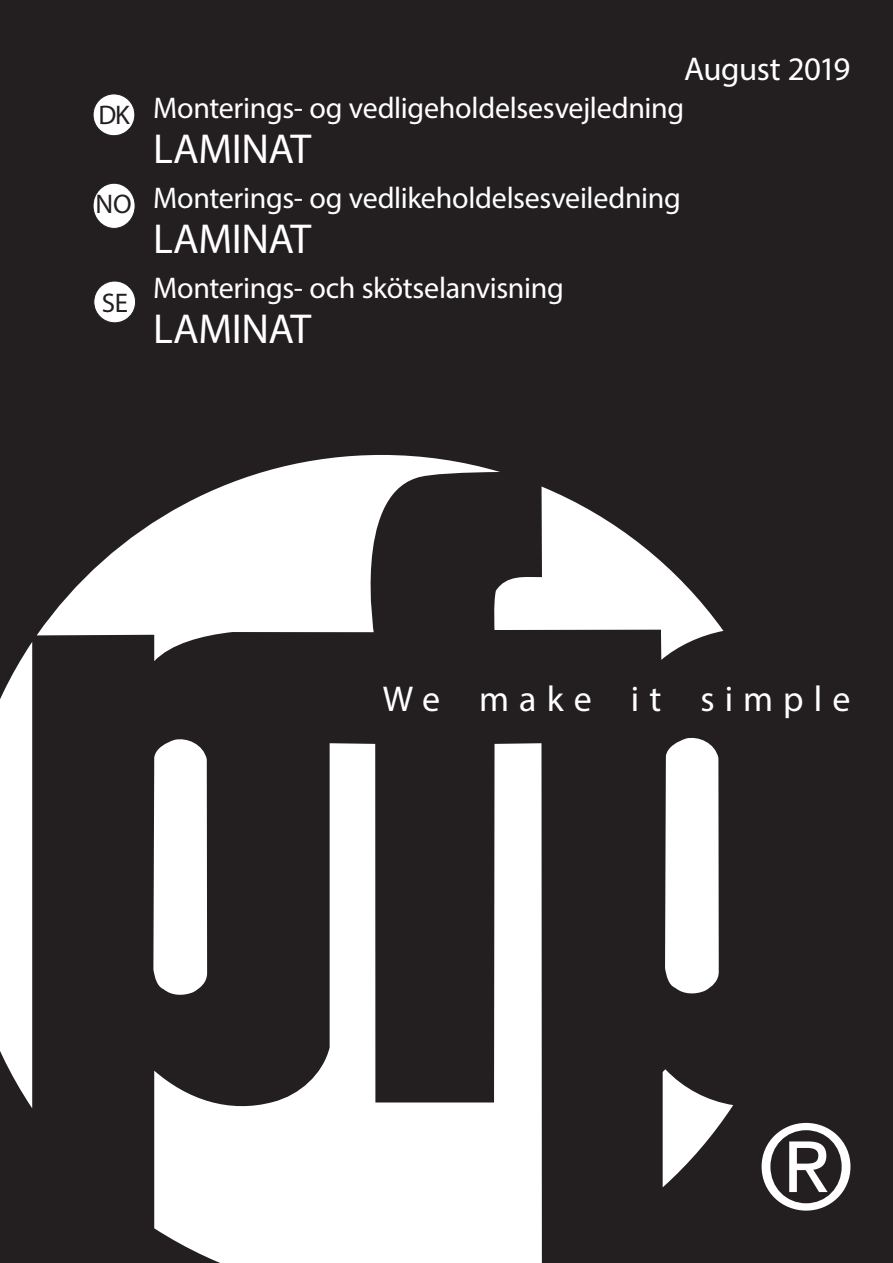
<style>
.page{position:relative;width:893px;height:1263px;background:#231f20}
.page>*{position:absolute;margin:0;border:0;box-sizing:border-box;transform-origin:0 0}
.Normal{font:42px "Myriad Pro";letter-spacing:-.01em;color:#fff}
.Normal-2{font:36px "Myriad Pro";letter-spacing:.28em;color:#fff}
.Normal-3{font:33px "Myriad Pro";letter-spacing:-.02em;color:#fff}
.Normal-4{font:30px "Myriad Pro";letter-spacing:-.01em;color:#fff}
.Normal-5{font:27px "Myriad Pro";color:#231f20}
</style>
<div class="page">
<div style="left:93px;top:94px;width:42px;height:42px;background:#fff;border-radius:50%"></div>
<div style="left:93px;top:94px;width:42px;height:42px;border:1px solid #231f20;border-radius:50%"></div>
<div style="left:93px;top:183px;width:42px;height:45px;background:#fff;border-radius:50%"></div>
<div style="left:93px;top:183px;width:42px;height:46px;border:1px solid #231f20;border-radius:50%"></div>
<div style="left:94px;top:281px;width:42px;height:42px;background:#fff;border-radius:50%"></div>
<div style="left:93px;top:281px;width:43px;height:42px;border:1px solid #231f20;border-radius:50%"></div>
<svg style="left:762px;top:1123px;width:88px;height:87px"></svg>
<svg style="left:37px;top:455px;width:463px;height:206px"></svg>
<svg style="left:665px;top:737px;width:54px;height:257px"></svg>
<svg style="left:493px;top:486px;width:230px;height:174px"></svg>
<svg style="left:0;top:642px;width:32px;height:466px"></svg>
<svg style="left:663px;top:1069px;width:70px;height:118px"></svg>
<svg style="left:153px;top:739px;width:41px;height:234px"></svg>
<svg style="left:154px;top:743px;width:388px;height:520px;fill:#fff"></svg>
<p class="Normal-5" style="left:99px;top:98px;width:33px">DK</p>
<p class="Normal-5" style="left:95px;top:187px;width:38px">NO</p>
<p class="Normal-5" style="left:102px;top:286px;width:28px">SE</p>
<p class="Normal-3" style="left:684px;top:48px;width:168px">August 2019</p>
<p class="Normal-4" style="left:153px;top:89px;width:533px">Monterings- og vedligeholdelsesvejledning</p>
<p class="Normal" style="left:153px;top:123px;width:160px">LAMINAT</p>
<p class="Normal-4" style="left:153px;top:179px;width:529px">Monterings- og vedlikeholdelsesveiledning</p>
<p class="Normal" style="left:153px;top:213px;width:160px">LAMINAT</p>
<p class="Normal-4" style="left:153px;top:269px;width:412px">Monterings- och skötselanvisning</p>
<p class="Normal" style="left:153px;top:303px;width:160px">LAMINAT</p>
<p class="Normal-2" style="left:383px;top:676px;width:469px">We make it simple</p>
</div>
